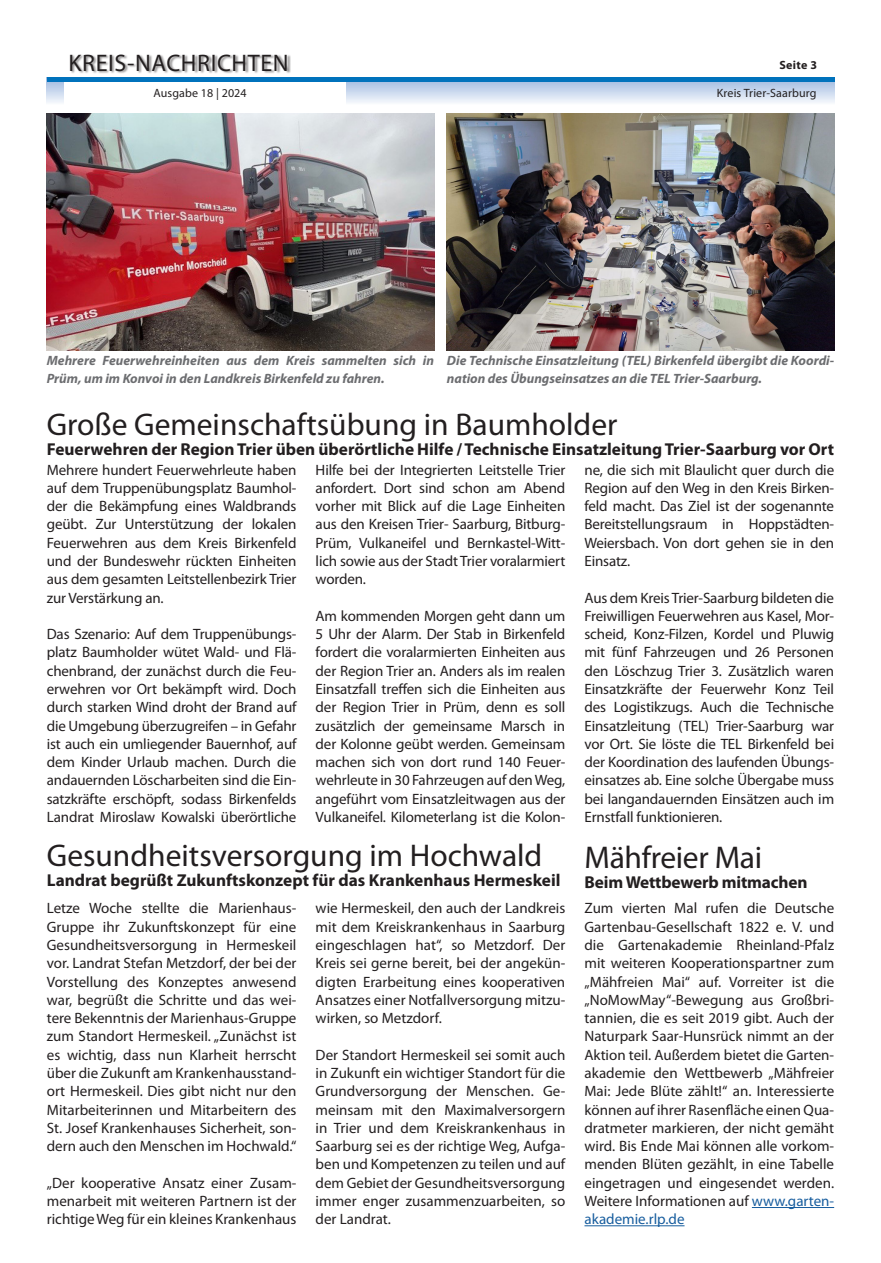
<style>
.page{position:relative;width:881px;height:1263px;background:#fff}
.page>*{position:absolute;margin:0;border:0;box-sizing:border-box;transform-origin:0 0}
.Headline{font:31.5px "Myriad Pro";color:#231f20}
.t1{font:24px "Myriad Pro";letter-spacing:.025em;color:#231f20}
.Subline{font:700 17.25px "Myriad Pro";color:#231f20}
.Fließtext{font:15px/18.3px "Myriad Pro";letter-spacing:-.01em;color:#231f20;text-align:justify}
.Bilduntertitel{font:italic 700 13.5px/18.3px "Myriad Pro";color:#6c6d70}
.t2{font:12px "Myriad Pro";letter-spacing:.01em;color:#231f20}
.t3{font:700 12px "Myriad Pro";letter-spacing:.025em;color:#231f20}
.s1{color:#175d9e}
</style>
<div class="page">
<svg style="left:47px;top:82px;width:786px;height:21px;background:#cedbef"></svg>
<div style="left:64px;top:0;width:281px;height:113px;background:#fff"></div>
<div style="left:71px;top:54px;width:220px;height:20px;background:#231f20;opacity:.5"></div>
<hr style="left:47px;top:78px;width:786px;height:4px;background:#0072bc">
<img style="left:47px;top:113px;width:387px;height:237px">
<img style="left:446px;top:113px;width:387px;height:237px">
<hr style="left:751px;top:1207px;width:82px;height:1px;background:#175d9e">
<hr style="left:584px;top:1225px;width:100px;height:1px;background:#175d9e">
<h2 class="t1" style="left:68px;top:48px;width:221px">KREIS-NACHRICHTEN</h2>
<p class="t2" style="left:153px;top:86px;width:95px">Ausgabe 18 | 2024</p>
<p class="t3" style="left:779px;top:57px;width:39px">Seite 3</p>
<p class="t2" style="left:716px;top:86px;width:101px">Kreis Trier-Saarburg</p>
<p class="Bilduntertitel" style="left:47px;top:351px;width:388px">Mehrere Feuerwehreinheiten aus dem Kreis sammelten sich in<br>Prüm, um im Konvoi in den Landkreis Birkenfeld zu fahren.</p>
<p class="Bilduntertitel" style="left:446px;top:351px;width:388px">Die Technische Einsatzleitung (TEL) Birkenfeld übergibt die Koordi&shy;nation des Übungseinsatzes an die TEL Trier-Saarburg.</p>
<p class="Headline" style="left:47px;top:405px;width:572px">Große Gemeinschaftsübung in Baumholder</p>
<p class="Subline" style="left:47px;top:438px;width:788px">Feuerwehren der Region Trier üben überörtliche Hilfe / Technische Einsatzleitung Trier-Saarburg vor Ort</p>
<p class="Fließtext" style="left:47px;top:460px;width:251px">Mehrere hundert Feuerwehrleute haben auf dem Truppenübungsplatz Baumhol&shy;der die Bekämpfung eines Waldbrands geübt. Zur Unterstützung der lokalen Feuerwehren aus dem Kreis Birkenfeld und der Bundeswehr rückten Einheiten aus dem gesamten Leitstellenbezirk Trier zur Verstärkung an.</p>
<p class="Fließtext" style="left:47px;top:625px;width:251px">Das Szenario: Auf dem Truppenübungs&shy;platz Baumholder wütet Wald- und Flä&shy;chenbrand, der zunächst durch die Feu&shy;erwehren vor Ort bekämpft wird. Doch durch starken Wind droht der Brand auf die Umgebung überzugreifen – in Gefahr ist auch ein umliegender Bauernhof, auf dem Kinder Urlaub machen. Durch die andauernden Löscharbeiten sind die Ein&shy;satzkräfte erschöpft, sodass Birkenfelds Landrat Miroslaw Kowalski überörtliche</p>
<p class="Fließtext" style="left:315px;top:460px;width:251px">Hilfe bei der Integrierten Leitstelle Trier anfordert. Dort sind schon am Abend vorher mit Blick auf die Lage Einheiten aus den Kreisen Trier- Saarburg, Bitburg-Prüm, Vulkaneifel und Bernkastel-Witt&shy;lich sowie aus der Stadt Trier voralarmiert worden.</p>
<p class="Fließtext" style="left:315px;top:606px;width:251px">Am kommenden Morgen geht dann um 5 Uhr der Alarm. Der Stab in Birkenfeld fordert die voralarmierten Einheiten aus der Region Trier an. Anders als im realen Einsatzfall treffen sich die Einheiten aus der Region Trier in Prüm, denn es soll zusätzlich der gemeinsame Marsch in der Kolonne geübt werden. Gemeinsam machen sich von dort rund 140 Feuer&shy;wehrleute in 30 Fahrzeugen auf den Weg, angeführt vom Einsatzleitwagen aus der Vulkaneifel. Kilometerlang ist die Kolon-</p>
<p class="Fließtext" style="left:584px;top:460px;width:251px">ne, die sich mit Blaulicht quer durch die Region auf den Weg in den Kreis Birken&shy;feld macht. Das Ziel ist der sogenannte Bereitstellungsraum in Hoppstädten-Weiersbach. Von dort gehen sie in den Einsatz.</p>
<p class="Fließtext" style="left:584px;top:588px;width:251px">Aus dem Kreis Trier-Saarburg bildeten die Freiwilligen Feuerwehren aus Kasel, Mor&shy;scheid, Konz-Filzen, Kordel und Pluwig mit fünf Fahrzeugen und 26 Personen den Löschzug Trier 3. Zusätzlich waren Einsatzkräfte der Feuerwehr Konz Teil des Logistikzugs. Auch die Technische Einsatzleitung (TEL) Trier-Saarburg war vor Ort. Sie löste die TEL Birkenfeld bei der Koordination des laufenden Übungs&shy;einsatzes ab. Eine solche Übergabe muss bei langandauernden Einsätzen auch im Ernstfall funktionieren.</p>
<p class="Headline" style="left:47px;top:836px;width:497px">Gesundheitsversorgung im Hochwald</p>
<p class="Subline" style="left:47px;top:869px;width:515px">Landrat begrüßt Zukunftskonzept für das Krankenhaus Hermeskeil</p>
<p class="Fließtext" style="left:47px;top:899px;width:251px">Letze Woche stellte die Marienhaus-Gruppe ihr Zukunftskonzept für eine Gesundheitsversorgung in Hermeskeil vor. Landrat Stefan Metzdorf, der bei der Vorstellung des Konzeptes anwesend war, begrüßt die Schritte und das wei&shy;tere Bekenntnis der Marienhaus-Gruppe zum Standort Hermeskeil. „Zunächst ist es wichtig, dass nun Klarheit herrscht über die Zukunft am Krankenhausstand&shy;ort Hermeskeil. Dies gibt nicht nur den Mitarbeiterinnen und Mitarbeitern des St. Josef Krankenhauses Sicherheit, son&shy;dern auch den Menschen im Hochwald.“</p>
<p class="Fließtext" style="left:47px;top:1173px;width:251px">„Der kooperative Ansatz einer Zusam&shy;menarbeit mit weiteren Partnern ist der richtige Weg für ein kleines Krankenhaus</p>
<p class="Fließtext" style="left:315px;top:899px;width:251px">wie Hermeskeil, den auch der Landkreis mit dem Kreiskrankenhaus in Saarburg eingeschlagen hat“, so Metzdorf. Der Kreis sei gerne bereit, bei der angekün&shy;digten Erarbeitung eines kooperativen Ansatzes einer Notfallversorgung mitzu&shy;wirken, so Metzdorf.</p>
<p class="Fließtext" style="left:315px;top:1045px;width:251px">Der Standort Hermeskeil sei somit auch in Zukunft ein wichtiger Standort für die Grundversorgung der Menschen. Ge&shy;meinsam mit den Maximalversorgern in Trier und dem Kreiskrankenhaus in Saarburg sei es der richtige Weg, Aufga&shy;ben und Kompetenzen zu teilen und auf dem Gebiet der Gesundheitsversorgung immer enger zusammenzuarbeiten, so der Landrat.</p>
<p class="Headline" style="left:584px;top:838px;width:179px">Mähfreier Mai</p>
<p class="Subline" style="left:584px;top:871px;width:224px">Beim Wettbewerb mitmachen</p>
<p class="Fließtext" style="left:584px;top:899px;width:251px">Zum vierten Mal rufen die Deutsche Gartenbau-Gesellschaft 1822 e. V. und die Gartenakademie Rheinland-Pfalz mit weiteren Kooperationspartner zum „Mähfreien Mai“ auf. Vorreiter ist die „NoMowMay“-Bewegung aus Großbri&shy;tannien, die es seit 2019 gibt. Auch der Naturpark Saar-Hunsrück nimmt an der Aktion teil. Außerdem bietet die Garten&shy;akademie den Wettbewerb „Mähfreier Mai: Jede Blüte zählt!“ an. Interessierte können auf ihrer Rasenfläche einen Qua&shy;dratmeter markieren, der nicht gemäht wird. Bis Ende Mai können alle vorkom&shy;menden Blüten gezählt, in eine Tabelle eingetragen und eingesendet werden.<br>Weitere Informationen auf <span class="s1">www.garten&shy;akademie.rlp.de</span></p>
</div>
